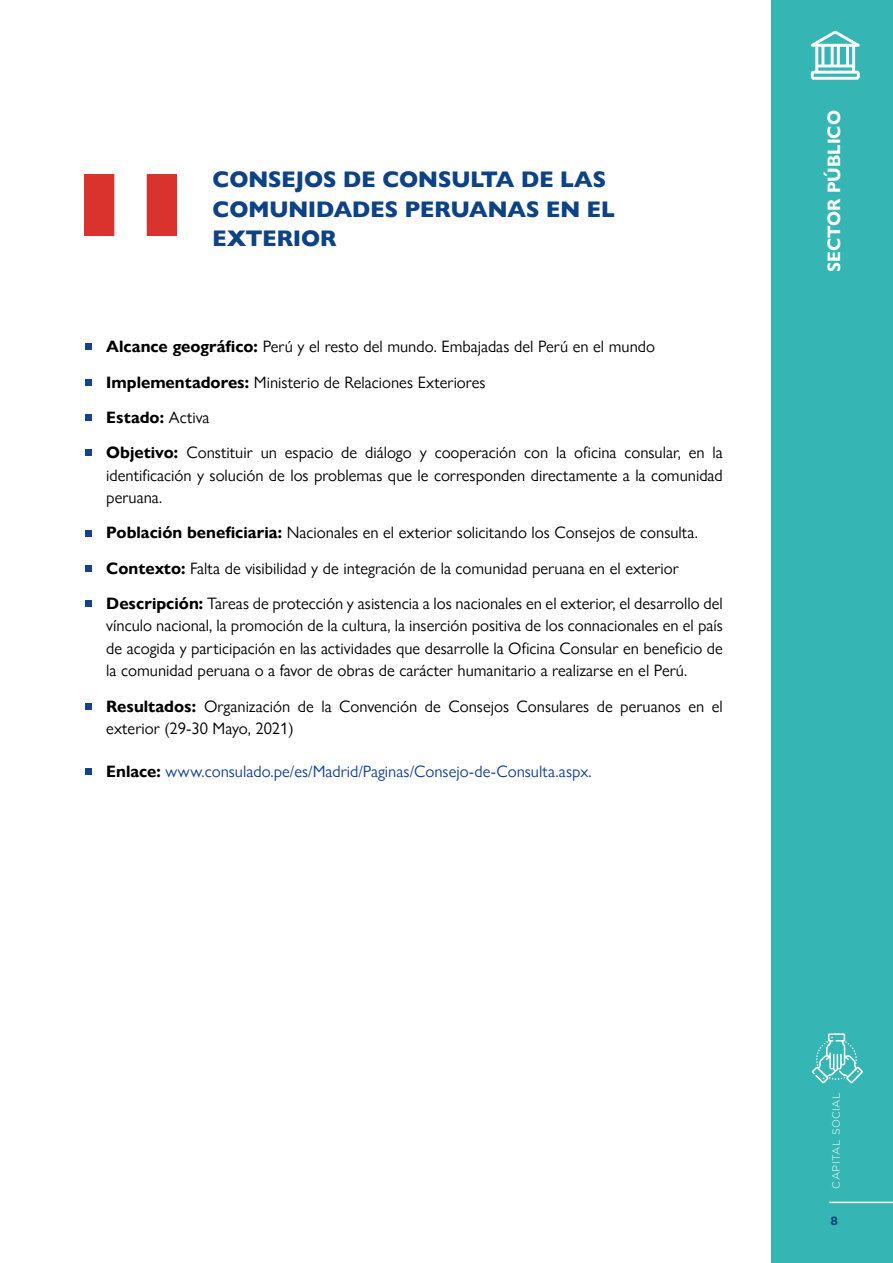
<style>
.page{position:relative;width:893px;height:1263px;background:#fff}
.page>*{position:absolute;margin:0;border:0;box-sizing:border-box;transform-origin:0 0}
.t1{font:800 22.5px/30px "Gill Sans Nova";color:#0d4285}
.t2{font:700 18px "Gill Sans Nova";color:#fff}
.t3{font:16.5px/35.2px "Gill Sans Nova";color:#000}
.t4{font:16.5px "Gill Sans Nova";color:#164190}
.t5{font:700 12px "Gotham";color:#0d4285}
.t6{font:300 10.5px "Gotham";letter-spacing:.04em;color:#fff}
.s1{font-weight:700}
.s2{font-weight:700;color:#000}
</style>
<div class="page">
<svg style="left:85px;top:344px;width:6px;height:6px"></svg>
<svg style="left:85px;top:379px;width:6px;height:6px"></svg>
<div style="left:85px;top:414px;width:6px;height:7px;background:#164190"></div>
<svg style="left:85px;top:450px;width:6px;height:6px"></svg>
<svg style="left:85px;top:530px;width:6px;height:6px"></svg>
<svg style="left:85px;top:565px;width:6px;height:6px"></svg>
<div style="left:85px;top:600px;width:6px;height:7px;background:#164190"></div>
<svg style="left:85px;top:703px;width:6px;height:6px"></svg>
<div style="left:85px;top:768px;width:6px;height:7px;background:#164190"></div>
<img style="left:84px;top:174px;width:92px;height:62px">
<div style="left:772px;top:0;width:121px;height:1263px;background:#36b5b5"></div>
<svg style="left:812px;top:1033px;width:51px;height:50px"></svg>
<hr style="left:829px;top:1201px;width:64px;height:2px;background:#fff">
<svg style="left:811px;top:31px;width:49px;height:49px"></svg>
<h1 class="t1" style="left:213px;top:164px;width:404px">CONSEJOS DE CONSULTA DE LAS<br>COMUNIDADES PERUANAS EN EL<br>EXTERIOR</h1>
<p class="t3" style="left:106px;top:329px;width:618px"><span class="s1">Alcance geográfico:</span> Perú y el resto del mundo. Embajadas del Perú en el mundo <span class="s1">Implementadores:</span> Ministerio de Relaciones Exteriores<br><span class="s1">Estado:</span> Activa<br><span class="s1">Objetivo:</span> Constituir un espacio de diálogo y cooperación con la oficina consular, en la</p>
<p class="t3" style="left:106px;top:464px;width:618px;line-height:22.5px">identificación y solución de los problemas que le corresponden directamente a la comunidad peruana.</p>
<p class="t3" style="left:106px;top:515px;width:618px"><span class="s1">Población beneficiaria:</span> Nacionales en el exterior solicitando los Consejos de consulta.<br><span class="s1">Contexto:</span> Falta de visibilidad y de integración de la comunidad peruana en el exterior<br><span class="s1">Descripción:</span> Tareas de protección y asistencia a los nacionales en el exterior, el desarrollo del</p>
<p class="t3" style="left:106px;top:614px;width:618px;line-height:22.5px;text-align:justify">vínculo nacional, la promoción de la cultura, la inserción positiva de los connacionales en el país de acogida y participación en las actividades que desarrolle la Oficina Consular en beneficio de la comunidad peruana o a favor de obras de carácter humanitario a realizarse en el Perú.</p>
<p class="t3" style="left:106px;top:695px;width:618px;line-height:22.5px"><span class="s1">Resultados:</span> Organización de la Convención de Consejos Consulares de peruanos en el exterior (29-30 Mayo, 2021)</p>
<p class="t4" style="left:106px;top:761px;width:487px"><span class="s2">Enlace:</span> www.consulado.pe/es/Madrid/Paginas/Consejo-de-Consulta.aspx.</p>
<p class="t2" style="left:823px;top:272px;width:163px;rotate:-90deg">SECTOR PÚBLICO</p>
<p class="t6" style="left:829px;top:1188px;width:98px;rotate:-90deg">CAPITAL SOCIAL</p>
<p class="t5" style="left:831px;top:1213px;width:9px">8</p>
</div>
